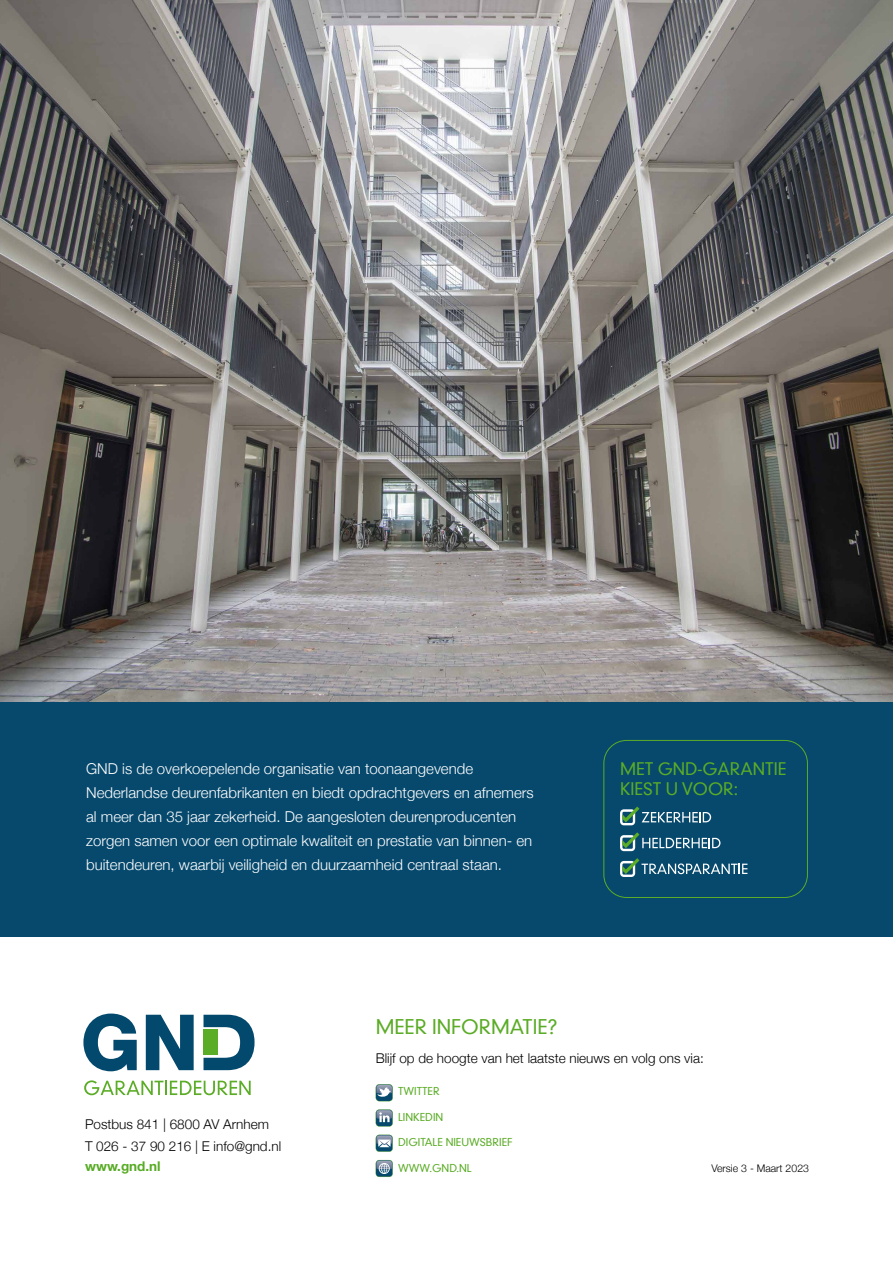
<style>
.page{position:relative;width:893px;height:1263px;background:#fff}
.page>*{position:absolute;margin:0;border:0;box-sizing:border-box;transform-origin:0 0}
.t1{font:300 19.5px "DIN Neuzeit Grotesk Std";color:#5bac26}
.t2{font:300 16.65px/20px "DIN Neuzeit Grotesk Std";color:#5bac26}
.t3{font:300 15px/24px "Helvetica Neue";color:#fff}
.t4{font:300 13.5px/21px "Helvetica Neue";color:#000}
.t5{font:700 13.5px "Helvetica Neue LT Std";color:#58ac25}
.t6{font:300 10.5px "DIN Neuzeit Grotesk Std";color:#5bac26}
.t7{font:300 10.5px "Helvetica Neue";color:#000}
</style>
<div class="page">
<img style="left:0;top:0;width:893px;height:702px">
<div style="left:0;top:702px;width:893px;height:234px;background:#06496d"></div>
<svg style="left:83px;top:1013px;width:54px;height:58px"></svg>
<svg style="left:146px;top:1015px;width:48px;height:55px"></svg>
<svg style="left:204px;top:1015px;width:51px;height:55px"></svg>
<div style="left:203px;top:1030px;width:15px;height:25px;background:#5bac26"></div>
<svg style="left:84px;top:1080px;width:167px;height:15px"></svg>
<div style="left:603px;top:740px;width:205px;height:158px;border:1px solid #5bac26;border-radius:23px"></div>
<svg style="left:620px;top:806px;width:91px;height:19px"></svg>
<svg style="left:620px;top:858px;width:127px;height:19px"></svg>
<svg style="left:620px;top:832px;width:100px;height:19px"></svg>
<svg style="left:376px;top:1109px;width:17px;height:17px"></svg>
<svg style="left:376px;top:1084px;width:17px;height:17px"></svg>
<svg style="left:376px;top:1135px;width:17px;height:17px"></svg>
<svg style="left:376px;top:1160px;width:17px;height:17px"></svg>
<p class="t3" style="left:86px;top:756px;width:449px">GND is de overkoepelende organisatie van toonaangevende Nederlandse deurenfabrikanten en biedt opdrachtgevers en afnemers al meer dan 35 jaar zekerheid. De aangesloten deurenproducenten zorgen samen voor een optimale kwaliteit en prestatie van binnen- en buitendeuren, waarbij veiligheid en duurzaamheid centraal staan.</p>
<p class="t2" style="left:620px;top:759px;width:168px">MET GND-GARANTIE<br>KIEST U VOOR:</p>
<h1 class="t1" style="left:376px;top:1014px;width:183px">MEER INFORMATIE?</h1>
<p class="t4" style="left:376px;top:1046px;width:330px">Blijf op de hoogte van het laatste nieuws en volg ons via:</p>
<p class="t6" style="left:398px;top:1085px;width:43px">TWITTER</p>
<p class="t6" style="left:398px;top:1111px;width:47px">LINKEDIN</p>
<p class="t6" style="left:398px;top:1136px;width:116px">DIGITALE NIEUWSBRIEF</p>
<p class="t6" style="left:398px;top:1162px;width:75px">WWW.GND.NL</p>
<p class="t4" style="left:85px;top:1113px;width:198px">Postbus 841 | 6800 AV Arnhem<br>T 026 - 37 90 216 | E info@gnd.nl</p>
<p class="t5" style="left:85px;top:1158px;width:77px">www.gnd.nl</p>
<p class="t7" style="left:711px;top:1160px;width:99px">Versie 3 - Maart 2023</p>
</div>
